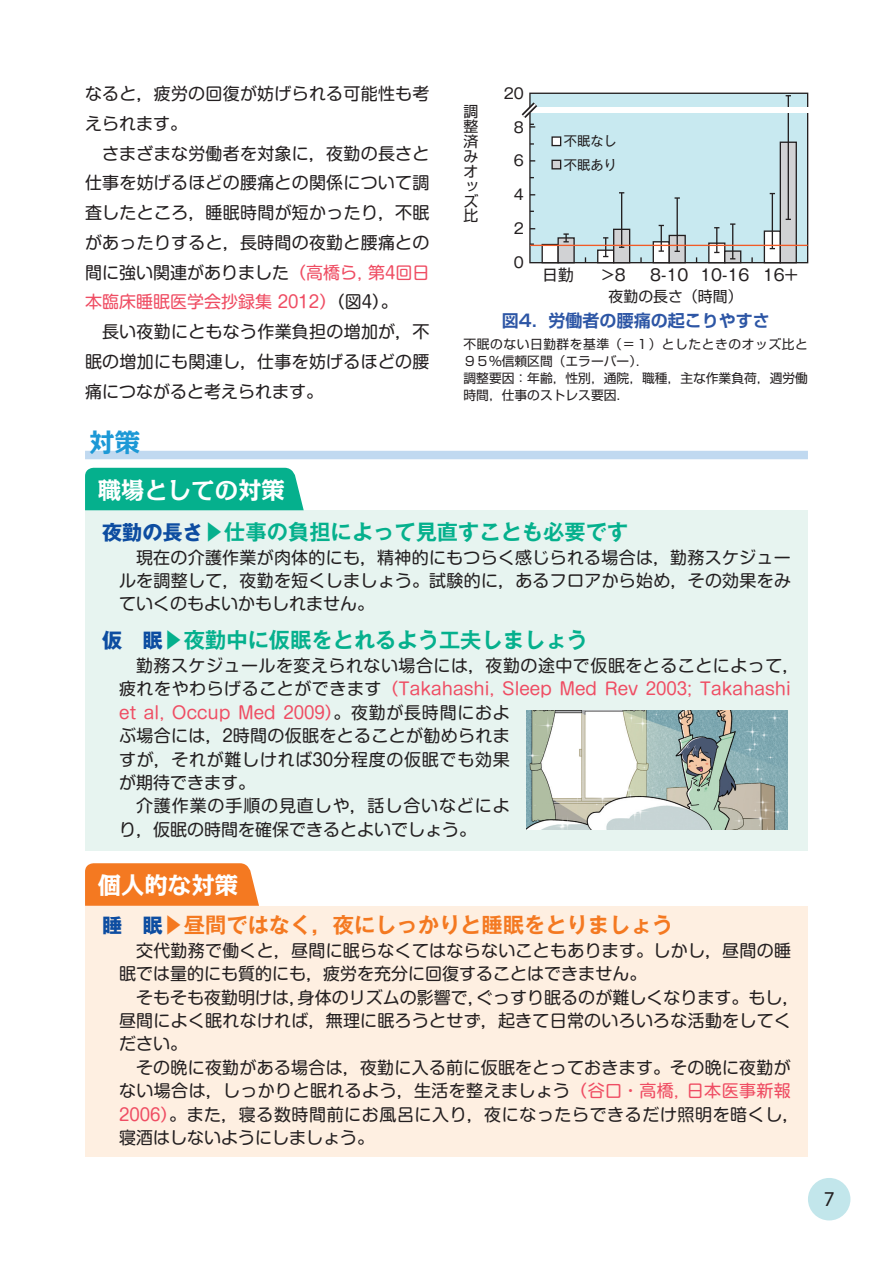
<style>
.page{position:relative;width:893px;height:1263px;background:#fff}
.page>*{position:absolute;margin:0;border:0;box-sizing:border-box;transform-origin:0 0}
.t1{font:700 25.5px "Kakumin Pro";color:#1d99d6}
.t2{font:700 23.4px "Kakumin Pro";color:#fff}
.t3{font:700 21.3px "Gothic MB101 Pro De";color:#05b08d}
.t4{font:700 21.3px "Gothic MB101 Pro De";color:#f47921}
.t5{font:21.3px "Myriad";color:#231f20}
.t6{font:16.95px/23.4px "Shin M Go Pro";letter-spacing:.015em;color:#231f20}
.t7{font:16.95px "Shin M Go Pro";color:#ef4d63}
.t8{font:16.95px "Shin M Go Pro";letter-spacing:.04em;color:#231f20}
.t9{font:16.95px "Shin M Go Pro";letter-spacing:.05em;color:#231f20}
.t10{font:700 16.95px "Shin Go Pro De";color:#2d56a5}
.t11{font:15.9px "Gothic MB101 Pro";color:#231f20}
.t12{font:14.85px/14.9px "Shin Go Pro";color:#231f20;text-align:justify}
.t13{font:14.55px "Gothic MB101 Pro";color:#231f20}
.t14{font:13.35px/23.2px "Gothic MB101 Pro";color:#231f20}
.t15{font:12.75px/17px "Shin Go Pro";color:#231f20}
.s1{color:#ef4d63}
.s2{font-family:"Gothic MB101 Pro";font-size:20.25px;color:#0d4da1}
.s3{color:#231f20}
</style>
<div class="page">
<div style="left:808px;top:1178px;width:42px;height:42px;background:#c2e6eb;border-radius:50%"></div>
<div style="left:85px;top:510px;width:723px;height:340px;background:#e7f4f0"></div>
<div style="left:85px;top:468px;width:219px;height:42px;background:#05b08d"></div>
<div style="left:85px;top:906px;width:723px;height:251px;background:#feefe1"></div>
<svg style="left:85px;top:863px;width:174px;height:43px;background:#f47e2a"></svg>
<div style="left:85px;top:451px;width:723px;height:8px;background:#c0d9f0"></div>
<img style="left:527px;top:710px;width:260px;height:120px">
<div style="left:530px;top:93px;width:278px;height:170px;background:#c8e9f0"></div>
<div style="left:529px;top:93px;width:279px;height:170px;border:1px solid #231f20"></div>
<svg style="left:640px;top:257px;width:2px;height:6px"></svg>
<svg style="left:751px;top:257px;width:2px;height:6px"></svg>
<div style="left:542px;top:244px;width:16px;height:19px;background:#fff"></div>
<div style="left:541px;top:244px;width:18px;height:19px;border:1px solid #231f20"></div>
<div style="left:558px;top:238px;width:16px;height:25px;background:#d1d2d4"></div>
<div style="left:557px;top:237px;width:18px;height:26px;border:1px solid #231f20"></div>
<svg style="left:563px;top:233px;width:6px;height:9px"></svg>
<div style="left:598px;top:250px;width:16px;height:13px;background:#fff"></div>
<div style="left:597px;top:250px;width:17px;height:13px;border:1px solid #231f20"></div>
<div style="left:614px;top:229px;width:16px;height:34px;background:#d1d2d4"></div>
<div style="left:613px;top:229px;width:17px;height:34px;border:1px solid #231f20"></div>
<hr style="left:621px;top:193px;width:1px;height:54px;background:#231f20">
<svg style="left:603px;top:237px;width:5px;height:20px"></svg>
<div style="left:653px;top:242px;width:16px;height:21px;background:#fff"></div>
<div style="left:653px;top:241px;width:17px;height:22px;border:1px solid #231f20"></div>
<div style="left:669px;top:235px;width:16px;height:28px;background:#d1d2d4"></div>
<div style="left:669px;top:235px;width:17px;height:28px;border:1px solid #231f20"></div>
<hr style="left:676px;top:198px;width:2px;height:53px;background:#231f20">
<svg style="left:659px;top:225px;width:5px;height:27px"></svg>
<div style="left:709px;top:243px;width:16px;height:20px;background:#fff"></div>
<div style="left:708px;top:242px;width:17px;height:21px;border:1px solid #231f20"></div>
<svg style="left:725px;top:251px;width:16px;height:12px"></svg>
<div style="left:724px;top:250px;width:17px;height:13px;border:1px solid #231f20"></div>
<hr style="left:732px;top:224px;width:1px;height:35px;background:#231f20">
<svg style="left:714px;top:227px;width:5px;height:26px"></svg>
<div style="left:764px;top:231px;width:16px;height:32px;background:#fff"></div>
<div style="left:764px;top:230px;width:17px;height:33px;border:1px solid #231f20"></div>
<div style="left:780px;top:142px;width:16px;height:121px;background:#d1d2d4"></div>
<div style="left:780px;top:142px;width:17px;height:121px;border:1px solid #231f20"></div>
<hr style="left:788px;top:96px;width:1px;height:123px;background:#231f20">
<hr style="left:772px;top:194px;width:1px;height:55px;background:#231f20">
<div style="left:552px;top:137px;width:9px;height:9px;background:#fff"></div>
<div style="left:551px;top:136px;width:10px;height:10px;border:1px solid #231f20"></div>
<div style="left:552px;top:160px;width:9px;height:9px;background:#d1d2d4"></div>
<div style="left:551px;top:160px;width:10px;height:9px;border:1px solid #231f20"></div>
<hr style="left:530px;top:245px;width:278px;height:1px;background:#f15b27">
<div style="left:530px;top:108px;width:280px;height:5px;background:#fff"></div>
<svg style="left:521px;top:97px;width:22px;height:31px"></svg>
<p class="t6" style="left:85px;top:77px;width:346px;line-height:29.7px">なると，疲労の回復が妨げられる可能性も考えられます。</p>
<p class="t6" style="left:85px;top:136px;width:346px;line-height:29.7px;text-align:justify;text-indent:17px">さまざまな労働者を対象に，夜勤の長さと仕事を妨げるほどの腰痛との関係について調査したところ，睡眠時間が短かったり，不眠があったりすると，長時間の夜勤と腰痛との間に強い関連がありました<span class="s1">（高橋ら, 第4回日本臨床睡眠医学会抄録集 2012）</span>（図4）。</p>
<p class="t6" style="left:85px;top:315px;width:346px;line-height:29.7px;text-align:justify;text-indent:17px">長い夜勤にともなう作業負担の増加が，不眠の増加にも関連し，仕事を妨げるほどの腰痛につながると考えられます。</p>
<h1 class="t1" style="left:89px;top:422px;width:53px">対策</h1>
<h2 class="t2" style="left:98px;top:471px;width:189px">職場としての対策</h2>
<p class="t12" style="left:464px;top:102px;width:16px">調整済みオッズ比</p>
<p class="t13" style="left:504px;top:82px;width:22px">20</p>
<p class="t13" style="left:514px;top:115px;width:12px">8</p>
<p class="t13" style="left:514px;top:149px;width:12px">6</p>
<p class="t13" style="left:514px;top:183px;width:12px">4</p>
<p class="t13" style="left:514px;top:216px;width:12px">2</p>
<p class="t13" style="left:514px;top:250px;width:12px">0</p>
<p class="t14" style="left:564px;top:128px;width:55px">不眠なし不眠あり</p>
<p class="t11" style="left:542px;top:262px;width:33px">日勤</p>
<p class="t11" style="left:602px;top:262px;width:26px">&gt;8</p>
<p class="t11" style="left:650px;top:262px;width:149px">8-10 10-16 16+</p>
<p class="t12" style="left:609px;top:287px;width:135px">夜勤の長さ（時間）</p>
<p class="t10" style="left:502px;top:306px;width:270px">図4．労働者の腰痛の起こりやすさ</p>
<p class="t15" style="left:463px;top:334px;width:346px">不眠のない日勤群を基準（＝１）としたときのオッズ比と<br>９５％信頼区間（エラーバー）．<br>調整要因：年齢，性別，通院，職種，主な作業負荷，週労働時間，仕事のストレス要因．</p>
<p class="t3" style="left:102px;top:514px;width:528px"><span class="s2">夜勤の長さ</span>▶仕事の負担によって見直すことも必要です</p>
<p class="t6" style="left:119px;top:543px;width:673px;text-align:justify;text-indent:17px">現在の介護作業が肉体的にも，精神的にもつらく感じられる場合は，勤務スケジュールを調整して，夜勤を短くしましょう。試験的に，あるフロアから始め，その効果をみていくのもよいかもしれません。</p>
<p class="t3" style="left:102px;top:622px;width:487px"><span class="s2">仮　眠</span>▶夜勤中に仮眠をとれるよう工夫しましょう</p>
<p class="t6" style="left:136px;top:652px;width:665px">勤務スケジュールを変えられない場合には，夜勤の途中で仮眠をとることによって，</p>
<p class="t7" style="left:119px;top:675px;width:673px"><span class="s3">疲れをやわらげることができます</span>（Takahashi, Sleep Med Rev 2003; Takahashi</p>
<p class="t7" style="left:119px;top:699px;width:392px">et al, Occup Med 2009）<span class="s3">。夜勤が長時間におよ</span></p>
<p class="t6" style="left:119px;top:722px;width:392px">ぶ場合には，2時間の仮眠をとることが勧められま</p>
<p class="t8" style="left:119px;top:745px;width:392px">すが，それが難しければ30分程度の仮眠でも効果</p>
<p class="t6" style="left:119px;top:769px;width:138px">が期待できます。</p>
<p class="t9" style="left:136px;top:792px;width:375px">介護作業の手順の見直しや，話し合いなどによ</p>
<p class="t6" style="left:119px;top:815px;width:359px">り，仮眠の時間を確保できるとよいでしょう。</p>
<h2 class="t2" style="left:98px;top:867px;width:142px">個人的な対策</h2>
<p class="t4" style="left:102px;top:907px;width:572px"><span class="s2">睡　眠</span>▶昼間ではなく，夜にしっかりと睡眠をとりましょう</p>
<p class="t6" style="left:119px;top:937px;width:673px;text-indent:17px">交代勤務で働くと，昼間に眠らなくてはならないこともあります。しかし，昼間の睡眠では量的にも質的にも，疲労を充分に回復することはできません。</p>
<p class="t6" style="left:119px;top:983px;width:682px;text-indent:17px">そもそも夜勤明けは，身体のリズムの影響で，ぐっすり眠るのが難しくなります。もし，昼間によく眠れなければ，無理に眠ろうとせず，起きて日常のいろいろな活動をしてください。</p>
<p class="t6" style="left:119px;top:1054px;width:682px;text-indent:17px">その晩に夜勤がある場合は，夜勤に入る前に仮眠をとっておきます。その晩に夜勤がない場合は，しっかりと眠れるよう，生活を整えましょう<span class="s1">（谷口・高橋, 日本医事新報2006）</span>。また，寝る数時間前にお風呂に入り，夜になったらできるだけ照明を暗くし，寝酒はしないようにしましょう。</p>
<p class="t5" style="left:824px;top:1189px;width:12px">7</p>
</div>
